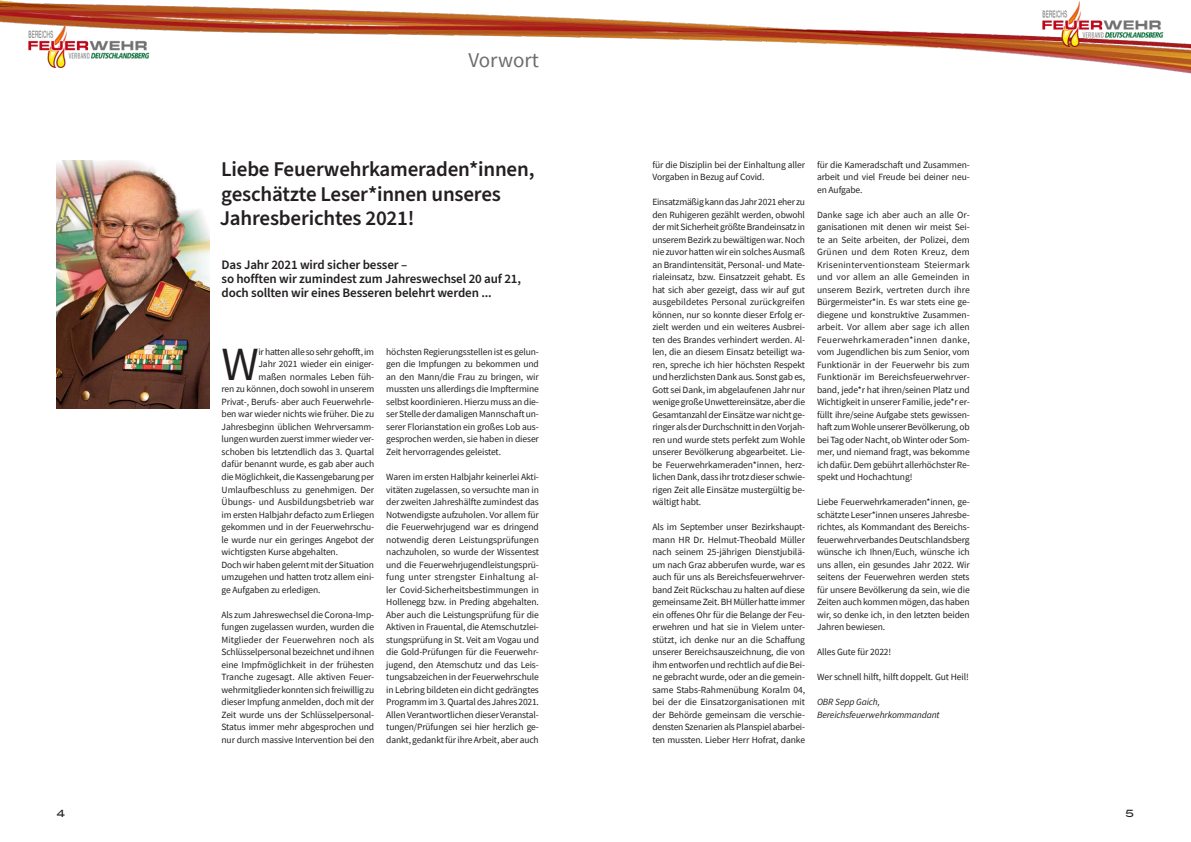
<style>
.page{position:relative;width:1191px;height:842px;background:#fff}
.page>*{position:absolute;margin:0;border:0;box-sizing:border-box;transform-origin:0 0}
._2020_Text{font:47.6px "Source Sans Pro";color:#231f20}
._2020_Zwischentitel{font:600 21px/24px "Source Sans Pro";letter-spacing:-.01em;color:#231f20}
._2020_Pagina{font:21px "Source Sans Pro";color:#6c6d70}
._2020_Zwischentitel-2{font:600 13px/14px "Source Sans Pro";letter-spacing:-.01em;color:#231f20}
.t1{font:500 10px "Blair ITC";color:#231f20}
._2020_Text-2{font:9.5px/12.5px "Source Sans Pro";letter-spacing:-.01em;color:#231f20;text-align:justify}
._2020_Text-3{font:italic 9.5px "Source Sans Pro";letter-spacing:-.01em;color:#231f20}
</style>
<div class="page">
<img style="left:0;top:0;width:1191px;height:74px">
<img style="left:57px;top:161px;width:152px;height:248px">
<img style="left:1037px;top:0;width:127px;height:47px">
<p class="_2020_Pagina" style="left:468px;top:46px;width:72px">Vorwort</p>
<p class="_2020_Zwischentitel" style="left:220px;top:158px;width:316px">Liebe Feuerwehrkameraden*innen, geschätzte Leser*innen unseres<br>Jahresberichtes 2021!</p>
<p class="_2020_Zwischentitel-2" style="left:221px;top:258px;width:301px">Das Jahr 2021 wird sicher besser –<br>so hofften wir zumindest zum Jahreswechsel 20 auf 21, doch sollten wir eines Besseren belehrt werden ...</p>
<p class="_2020_Text" style="left:221px;top:334px;width:39px">W</p>
<p class="_2020_Text-2" style="left:258px;top:345px;width:117px">ir hatten alle so sehr gehofft, im</p>
<p class="_2020_Text-2" style="left:258px;top:358px;width:117px">Jahr 2021 wieder ein einiger-</p>
<p class="_2020_Text-2" style="left:258px;top:370px;width:117px">maßen normales Leben füh-</p>
<p class="_2020_Text-2" style="left:221px;top:383px;width:154px">ren zu können, doch sowohl in unserem</p>
<p class="_2020_Text-2" style="left:221px;top:395px;width:154px">Privat-, Berufs- aber auch Feuerwehrle-</p>
<p class="_2020_Text-2" style="left:221px;top:408px;width:154px">ben war wieder nichts wie früher. Die zu</p>
<p class="_2020_Text-2" style="left:221px;top:420px;width:154px">Jahresbeginn üblichen Wehrversamm-</p>
<p class="_2020_Text-2" style="left:221px;top:433px;width:154px">lungen wurden zuerst immer wieder ver-</p>
<p class="_2020_Text-2" style="left:221px;top:445px;width:154px">schoben bis letztendlich das 3. Quartal</p>
<p class="_2020_Text-2" style="left:221px;top:458px;width:154px">dafür benannt wurde, es gab aber auch</p>
<p class="_2020_Text-2" style="left:221px;top:470px;width:154px">die Möglichkeit, die Kassengebarung per</p>
<p class="_2020_Text-2" style="left:221px;top:483px;width:154px">Umlaufbeschluss zu genehmigen. Der</p>
<p class="_2020_Text-2" style="left:221px;top:495px;width:154px">Übungs- und Ausbildungsbetrieb war</p>
<p class="_2020_Text-2" style="left:221px;top:508px;width:154px">im ersten Halbjahr defacto zum Erliegen</p>
<p class="_2020_Text-2" style="left:221px;top:520px;width:154px">gekommen und in der Feuerwehrschu-</p>
<p class="_2020_Text-2" style="left:221px;top:533px;width:154px">le wurde nur ein geringes Angebot der</p>
<p class="_2020_Text-2" style="left:221px;top:545px;width:118px">wichtigsten Kurse abgehalten.</p>
<p class="_2020_Text-2" style="left:221px;top:558px;width:154px">Doch wir haben gelernt mit der Situation umzugehen und hatten trotz allem eini&shy;ge Aufgaben zu erledigen.</p>
<p class="_2020_Text-2" style="left:221px;top:608px;width:154px">Als zum Jahreswechsel die Corona-Imp&shy;fungen zugelassen wurden, wurden die Mitglieder der Feuerwehren noch als Schlüsselpersonal bezeichnet und ihnen eine Impfmöglichkeit in der frühesten Tranche zugesagt. Alle aktiven Feuer&shy;wehrmitglieder konnten sich freiwillig zu dieser Impfung anmelden, doch mit der Zeit wurde uns der Schlüsselpersonal-Status immer mehr abgesprochen und nur durch massive Intervention bei den</p>
<p class="_2020_Text-2" style="left:386px;top:345px;width:154px">höchsten Regierungsstellen ist es gelun&shy;gen die Impfungen zu bekommen und an den Mann/die Frau zu bringen, wir mussten uns allerdings die Impftermine selbst koordinieren. Hierzu muss an die&shy;ser Stelle der damaligen Mannschaft un&shy;serer Florianstation ein großes Lob aus&shy;gesprochen werden, sie haben in dieser Zeit hervorragendes geleistet.</p>
<p class="_2020_Text-2" style="left:386px;top:470px;width:154px">Waren im ersten Halbjahr keinerlei Akti&shy;vitäten zugelassen, so versuchte man in der zweiten Jahreshälfte zumindest das Notwendigste aufzuholen. Vor allem für die Feuerwehrjugend war es dringend notwendig deren Leistungsprüfungen nachzuholen, so wurde der Wissentest und die Feuerwehrjugendleistungsprü&shy;fung unter strengster Einhaltung al&shy;ler Covid-Sicherheitsbestimmungen in Hollenegg bzw. in Preding abgehalten.<br>Aber auch die Leistungsprüfung für die Aktiven in Frauental, die Atemschutzlei&shy;stungsprüfung in St. Veit am Vogau und die Gold-Prüfungen für die Feuerwehr&shy;jugend, den Atemschutz und das Leis&shy;tungsabzeichen in der Feuerwehrschule in Lebring bildeten ein dicht gedrängtes Programm im 3. Quartal des Jahres 2021.<br>Allen Verantwortlichen dieser Veranstal&shy;tungen/Prüfungen sei hier herzlich ge&shy;dankt, gedankt für ihre Arbeit, aber auch</p>
<p class="_2020_Text-2" style="left:652px;top:158px;width:154px">für die Disziplin bei der Einhaltung aller<br>Vorgaben in Bezug auf Covid.</p>
<p class="_2020_Text-2" style="left:652px;top:196px;width:154px">Einsatzmäßig kann das Jahr 2021 eher zu den Ruhigeren gezählt werden, obwohl der mit Sicherheit größte Brandeinsatz in unserem Bezirk zu bewältigen war. Noch nie zuvor hatten wir ein solches Ausmaß an Brandintensität, Personal- und Mate&shy;rialeinsatz, bzw. Einsatzzeit gehabt. Es hat sich aber gezeigt, dass wir auf gut ausgebildetes Personal zurückgreifen können, nur so konnte dieser Erfolg er&shy;zielt werden und ein weiteres Ausbrei&shy;ten des Brandes verhindert werden. Al&shy;len, die an diesem Einsatz beteiligt wa&shy;ren, spreche ich hier höchsten Respekt und herzlichsten Dank aus. Sonst gab es, Gott sei Dank, im abgelaufenen Jahr nur wenige große Unwettereinsätze, aber die Gesamtanzahl der Einsätze war nicht ge&shy;ringer als der Durchschnitt in den Vorjah&shy;ren und wurde stets perfekt zum Wohle unserer Bevölkerung abgearbeitet. Lie&shy;be Feuerwehrkameraden*innen, herz&shy;lichen Dank, dass ihr trotz dieser schwie&shy;rigen Zeit alle Einsätze mustergültig be&shy;wältigt habt.</p>
<p class="_2020_Text-2" style="left:652px;top:521px;width:154px">Als im September unser Bezirkshaupt&shy;mann HR Dr. Helmut-Theobald Müller nach seinem 25-jährigen Dienstjubilä&shy;um nach Graz abberufen wurde, war es auch für uns als Bereichsfeuerwehrver&shy;band Zeit Rückschau zu halten auf diese gemeinsame Zeit. BH Müller hatte immer ein offenes Ohr für die Belange der Feu&shy;erwehren und hat sie in Vielem unter&shy;stützt, ich denke nur an die Schaffung unserer Bereichsauszeichnung, die von ihm entworfen und rechtlich auf die Bei&shy;ne gebracht wurde, oder an die gemein&shy;same Stabs-Rahmenübung Koralm 04, bei der die Einsatzorganisationen mit der Behörde gemeinsam die verschie&shy;densten Szenarien als Planspiel abarbei&shy;ten mussten. Lieber Herr Hofrat, danke</p>
<p class="_2020_Text-2" style="left:817px;top:158px;width:154px">für die Kameradschaft und Zusammen&shy;arbeit und viel Freude bei deiner neu&shy;en Aufgabe.</p>
<p class="_2020_Text-2" style="left:817px;top:208px;width:154px">Danke sage ich aber auch an alle Or&shy;ganisationen mit denen wir meist Sei&shy;te an Seite arbeiten, der Polizei, dem Grünen und dem Roten Kreuz, dem Kriseninterventionsteam Steiermark und vor allem an alle Gemeinden in unserem Bezirk, vertreten durch ihre Bürgermeister*in. Es war stets eine ge&shy;diegene und konstruktive Zusammen&shy;arbeit. Vor allem aber sage ich allen Feuerwehrkameraden*innen danke, vom Jugendlichen bis zum Senior, vom Funktionär in der Feuerwehr bis zum Funktionär im Bereichsfeuerwehrver&shy;band, jede*r hat ihren/seinen Platz und Wichtigkeit in unserer Familie, jede*r er&shy;füllt ihre/seine Aufgabe stets gewissen&shy;haft zum Wohle unserer Bevölkerung, ob bei Tag oder Nacht, ob Winter oder Som&shy;mer, und niemand fragt, was bekomme ich dafür. Dem gebührt allerhöchster Re&shy;spekt und Hochachtung!</p>
<p class="_2020_Text-2" style="left:817px;top:496px;width:154px">Liebe Feuerwehrkameraden*innen, ge&shy;schätzte Leser*innen unseres Jahresbe&shy;richtes, als Kommandant des Bereichs&shy;feuerwehrverbandes Deutschlandsberg wünsche ich Ihnen/Euch, wünsche ich uns allen, ein gesundes Jahr 2022. Wir seitens der Feuerwehren werden stets für unsere Bevölkerung da sein, wie die Zeiten auch kommen mögen, das haben wir, so denke ich, in den letzten beiden Jahren bewiesen.</p>
<p class="_2020_Text-2" style="left:817px;top:646px;width:76px">Alles Gute für 2022!</p>
<p class="_2020_Text-2" style="left:817px;top:671px;width:153px">Wer schnell hilft, hilft doppelt. Gut Heil!</p>
<p class="_2020_Text-3" style="left:817px;top:696px;width:65px">OBR Sepp Gaich,</p>
<p class="_2020_Text-3" style="left:817px;top:708px;width:124px">Bereichsfeuerwehrkommandant</p>
<p class="t1" style="left:57px;top:807px;width:10px">4</p>
<p class="t1" style="left:1125px;top:807px;width:10px">5</p>
</div>
